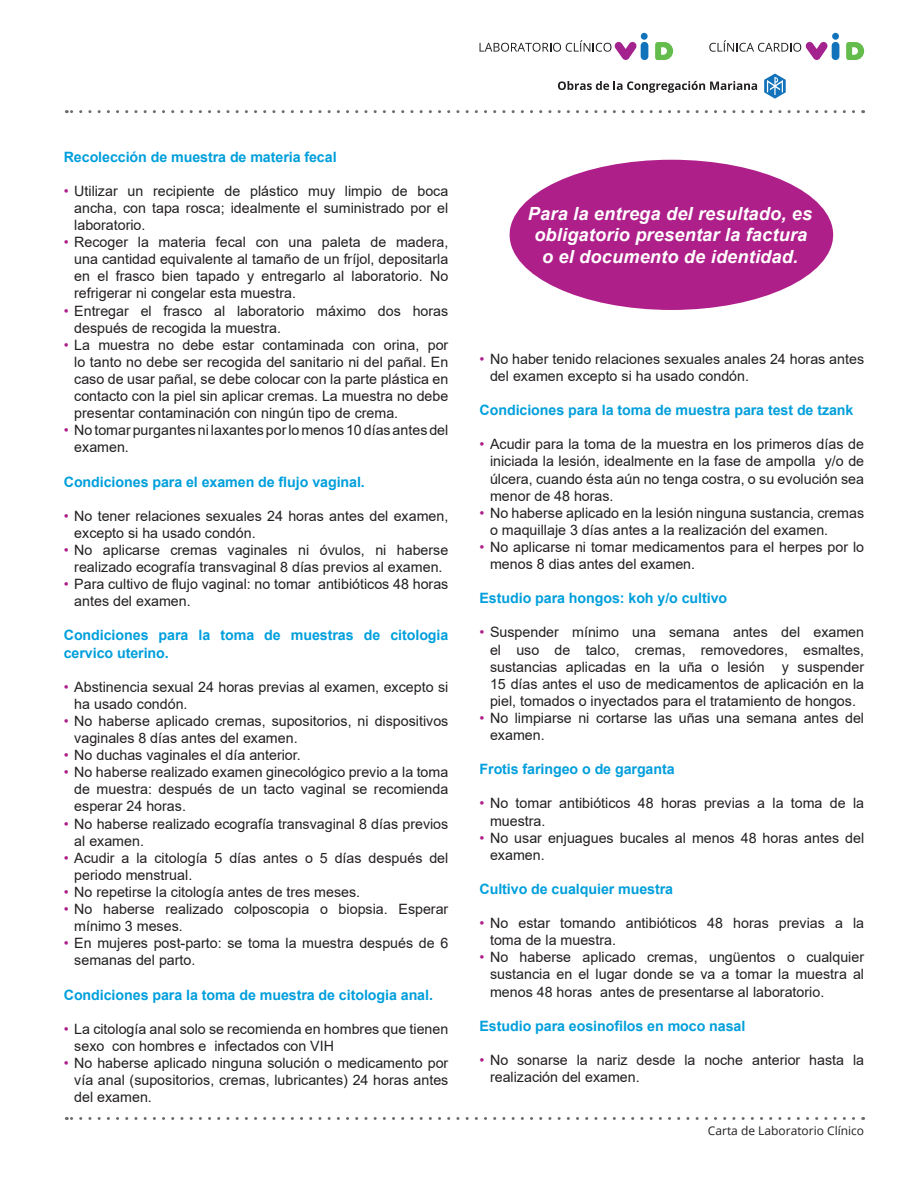
<style>
.page{position:relative;width:918px;height:1188px;background:#fff}
.page>*{position:absolute;margin:0;border:0;box-sizing:border-box;transform-origin:0 0}
.t1{font:italic 700 18.15px/21.8px "Arial";letter-spacing:.01em;color:#fff;text-align:center}
.t2{font:14.25px/17.1px "Arial";color:#231f20}
.t3{font:700 14.25px/17.1px "Arial";letter-spacing:-.005em;color:#019fdc}
.t4{font:12px "Open Sans";color:#231f20}
.s1{color:#af1f8a}
</style>
<div class="page">
<svg style="left:66px;top:1117px;width:788px;height:3px"></svg>
<svg style="left:66px;top:110px;width:788px;height:3px"></svg>
<div style="left:832px;top:42px;width:7px;height:18px;background:#1272ba;border-radius:4px"></div>
<div style="left:832px;top:33px;width:7px;height:7px;background:#1272ba;border-radius:50%"></div>
<svg style="left:846px;top:42px;width:18px;height:18px"></svg>
<svg style="left:709px;top:40px;width:119px;height:20px"></svg>
<div style="left:641px;top:42px;width:7px;height:18px;background:#1272ba;border-radius:4px"></div>
<svg style="left:480px;top:40px;width:157px;height:20px"></svg>
<svg style="left:655px;top:42px;width:18px;height:18px"></svg>
<svg style="left:558px;top:81px;width:199px;height:12px"></svg>
<svg style="left:764px;top:74px;width:22px;height:25px"></svg>
<div style="left:641px;top:33px;width:7px;height:7px;background:#1272ba;border-radius:50%"></div>
<div style="left:510px;top:160px;width:323px;height:150px;background:#af1f8a;border-radius:50%"></div>
<p class="t3" style="left:64px;top:148px;width:274px">Recolección de muestra de materia fecal</p>
<p class="t2" style="left:74px;top:182px;width:376px;text-align:justify;text-indent:-10px"><span class="s1">•</span> Utilizar un recipiente de plástico muy limpio de boca ancha, con tapa rosca; idealmente el suministrado por el laboratorio.</p>
<p class="t2" style="left:74px;top:233px;width:376px;text-align:justify;text-indent:-10px"><span class="s1">•</span> Recoger la materia fecal con una paleta de madera, una cantidad equivalente al tamaño de un fríjol, depositarla en el frasco bien tapado y entregarlo al laboratorio. No refrigerar ni congelar esta muestra.</p>
<p class="t2" style="left:74px;top:302px;width:376px;text-indent:-10px"><span class="s1">•</span> Entregar el frasco al laboratorio máximo dos horas después de recogida la muestra.</p>
<p class="t2" style="left:74px;top:336px;width:376px;text-align:justify;text-indent:-10px"><span class="s1">•</span> La muestra no debe estar contaminada con orina, por lo tanto no debe ser recogida del sanitario ni del pañal. En caso de usar pañal, se debe colocar con la parte plástica en contacto con la piel sin aplicar cremas. La muestra no debe presentar contaminación con ningún tipo de crema.</p>
<p class="t2" style="left:74px;top:422px;width:376px;text-indent:-10px"><span class="s1">•</span> No tomar purgantes ni laxantes por lo menos 10 días antes del examen.</p>
<p class="t3" style="left:64px;top:473px;width:303px">Condiciones para el examen de flujo vaginal.</p>
<p class="t2" style="left:74px;top:507px;width:376px;text-indent:-10px"><span class="s1">•</span> No tener relaciones sexuales 24 horas antes del examen, excepto si ha usado condón.</p>
<p class="t2" style="left:64px;top:541px;width:386px;text-align:center"><span class="s1">•</span> No aplicarse cremas vaginales ni óvulos, ni haberse realizado ecografía transvaginal 8 días previos al examen.</p>
<p class="t2" style="left:74px;top:575px;width:376px;text-indent:-10px"><span class="s1">•</span> Para cultivo de flujo vaginal: no tomar antibióticos 48 horas antes del examen.</p>
<p class="t3" style="left:64px;top:627px;width:386px">Condiciones para la toma de muestras de citologia cervico uterino.</p>
<p class="t2" style="left:74px;top:678px;width:376px;text-indent:-10px"><span class="s1">•</span> Abstinencia sexual 24 horas previas al examen, excepto si ha usado condón.</p>
<p class="t2" style="left:74px;top:712px;width:376px;text-indent:-10px"><span class="s1">•</span> No haberse aplicado cremas, supositorios, ni dispositivos vaginales 8 días antes del examen.</p>
<p class="t2" style="left:64px;top:746px;width:239px"><span class="s1">•</span> No duchas vaginales el día anterior.</p>
<p class="t2" style="left:74px;top:764px;width:376px;text-align:justify;text-indent:-10px"><span class="s1">•</span> No haberse realizado examen ginecológico previo a la toma de muestra: después de un tacto vaginal se recomienda esperar 24 horas.</p>
<p class="t2" style="left:74px;top:815px;width:376px;text-indent:-10px"><span class="s1">•</span> No haberse realizado ecografía transvaginal 8 días previos al examen.</p>
<p class="t2" style="left:74px;top:849px;width:376px;text-indent:-10px"><span class="s1">•</span> Acudir a la citología 5 días antes o 5 días después del periodo menstrual.</p>
<p class="t2" style="left:64px;top:883px;width:298px"><span class="s1">•</span> No repetirse la citología antes de tres meses.</p>
<p class="t2" style="left:74px;top:900px;width:376px;text-indent:-10px"><span class="s1">•</span> No haberse realizado colposcopia o biopsia. Esperar mínimo 3 meses.</p>
<p class="t2" style="left:74px;top:935px;width:376px;text-indent:-10px"><span class="s1">•</span> En mujeres post-parto: se toma la muestra después de 6 semanas del parto.</p>
<p class="t3" style="left:64px;top:986px;width:371px">Condiciones para la toma de muestra de citologia anal.</p>
<p class="t2" style="left:74px;top:1020px;width:376px;text-indent:-11px"><span class="s1">•</span> La citología anal solo se recomienda en hombres que tienen sexo con hombres e infectados con VIH</p>
<p class="t2" style="left:74px;top:1054px;width:376px;text-align:justify;text-indent:-10px"><span class="s1">•</span> No haberse aplicado ninguna solución o medicamento por vía anal (supositorios, cremas, lubricantes) 24 horas antes del examen.</p>
<p class="t1" style="left:528px;top:203px;width:286px">Para la entrega del resultado, es obligatorio presentar la factura o el documento de identidad.</p>
<p class="t2" style="left:490px;top:350px;width:376px;text-indent:-10px"><span class="s1">•</span> No haber tenido relaciones sexuales anales 24 horas antes del examen excepto si ha usado condón.</p>
<p class="t3" style="left:480px;top:402px;width:375px">Condiciones para la toma de muestra para test de tzank</p>
<p class="t2" style="left:490px;top:436px;width:376px;text-align:justify;text-indent:-10px"><span class="s1">•</span> Acudir para la toma de la muestra en los primeros días de iniciada la lesión, idealmente en la fase de ampolla y/o de úlcera, cuando ésta aún no tenga costra, o su evolución sea menor de 48 horas.</p>
<p class="t2" style="left:490px;top:504px;width:376px;text-indent:-10px"><span class="s1">•</span> No haberse aplicado en la lesión ninguna sustancia, cremas o maquillaje 3 días antes a la realización del examen.</p>
<p class="t2" style="left:490px;top:538px;width:376px;text-indent:-10px"><span class="s1">•</span> No aplicarse ni tomar medicamentos para el herpes por lo menos 8 dias antes del examen.</p>
<p class="t3" style="left:480px;top:590px;width:249px">Estudio para hongos: koh y/o cultivo</p>
<p class="t2" style="left:490px;top:624px;width:376px;text-align:justify;text-indent:-10px"><span class="s1">•</span> Suspender mínimo una semana antes del examen el uso de talco, cremas, removedores, esmaltes, sustancias aplicadas en la uña o lesión y suspender 15 días antes el uso de medicamentos de aplicación en la piel, tomados o inyectados para el tratamiento de hongos.</p>
<p class="t2" style="left:490px;top:709px;width:376px;text-indent:-10px"><span class="s1">•</span> No limpiarse ni cortarse las uñas una semana antes del examen.</p>
<p class="t3" style="left:480px;top:761px;width:197px">Frotis faringeo o de garganta</p>
<p class="t2" style="left:490px;top:795px;width:376px;text-indent:-10px"><span class="s1">•</span> No tomar antibióticos 48 horas previas a la toma de la muestra.</p>
<p class="t2" style="left:490px;top:829px;width:376px;text-indent:-10px"><span class="s1">•</span> No usar enjuagues bucales al menos 48 horas antes del examen.</p>
<p class="t3" style="left:480px;top:881px;width:195px">Cultivo de cualquier muestra</p>
<p class="t2" style="left:490px;top:915px;width:376px;text-indent:-10px"><span class="s1">•</span> No estar tomando antibióticos 48 horas previas a la toma de la muestra.</p>
<p class="t2" style="left:490px;top:949px;width:376px;text-align:justify;text-indent:-10px"><span class="s1">•</span> No haberse aplicado cremas, ungüentos o cualquier sustancia en el lugar donde se va a tomar la muestra al menos 48 horas antes de presentarse al laboratorio.</p>
<p class="t3" style="left:480px;top:1017px;width:267px">Estudio para eosinofilos en moco nasal</p>
<p class="t2" style="left:490px;top:1051px;width:376px;text-indent:-10px"><span class="s1">•</span> No sonarse la nariz desde la noche anterior hasta la realización del examen.</p>
<p class="t4" style="left:708px;top:1123px;width:158px">Carta de Laboratorio Clínico</p>
</div>
